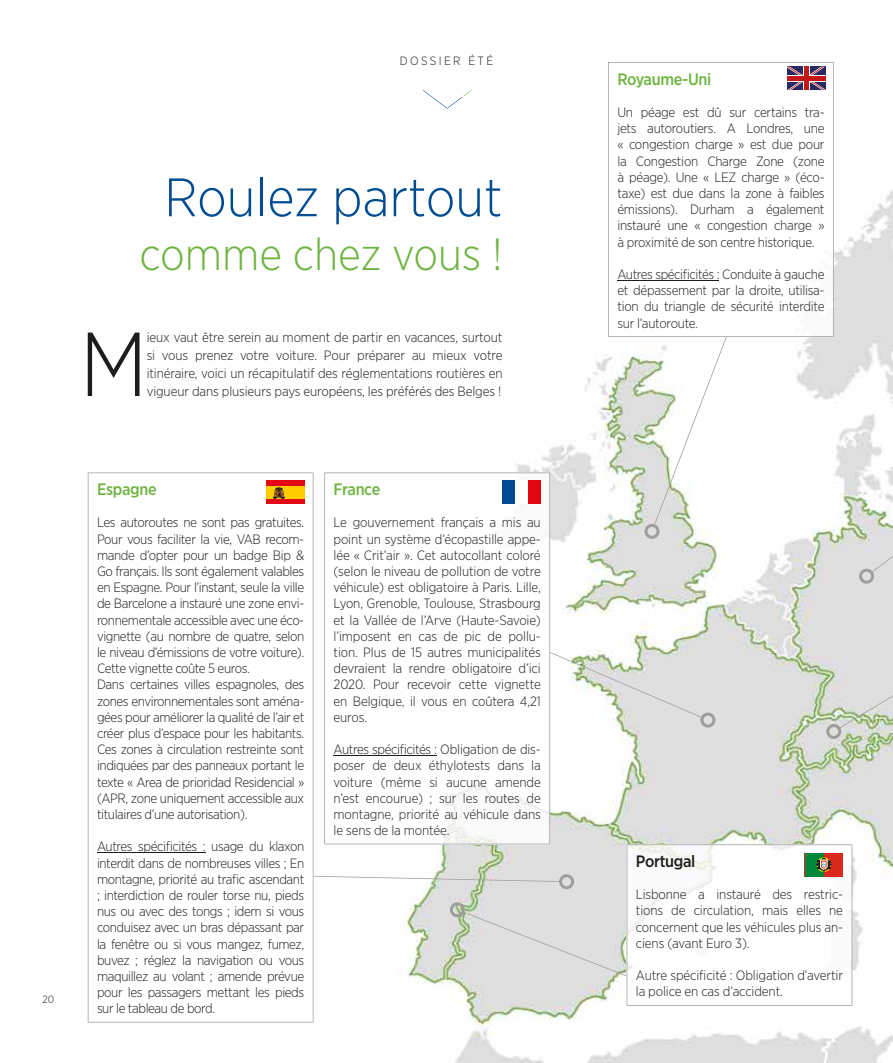
<style>
.page{position:relative;width:893px;height:1063px;background:#fff}
.page>*{position:absolute;margin:0;border:0;box-sizing:border-box;transform-origin:0 0}
.t1{font:300 90.6px "Gotham Narrow";color:#1d1d1b}
.t2{font:300 54px "Gotham Narrow";color:#004c91}
.t3{font:300 45px "Gotham Narrow";color:#6eb441}
.t4{font:500 16.5px "Gotham Narrow";letter-spacing:-.02em;color:#6eb441}
.t5{font:500 16.5px "Gotham Narrow";letter-spacing:-.02em;color:#1d1d1b}
.t6{font:300 13.5px/16.2px "Gotham Narrow";letter-spacing:-.03em;color:#1d1d1b;text-align:justify}
.t7{font:300 13.5px/16.2px "Gotham Narrow";letter-spacing:-.01em;color:#1d1d1b}
.t8{font:300 12px "Gotham Narrow";letter-spacing:.2em;color:#1d1d1b}
.t9{font:300 10.5px "Gotham Narrow";color:#1d1d1b}
</style>
<div class="page">
<img style="left:87px;top:90px;width:806px;height:973px">
<svg style="left:423px;top:90px;width:48px;height:19px"></svg>
<svg style="left:324px;top:472px;width:226px;height:372px"></svg>
<svg style="left:88px;top:472px;width:225px;height:551px"></svg>
<svg style="left:608px;top:62px;width:226px;height:275px"></svg>
<div style="left:503px;top:481px;width:12px;height:23px;background:#004994"></div>
<div style="left:515px;top:481px;width:13px;height:23px;background:#fff"></div>
<div style="left:528px;top:481px;width:13px;height:23px;background:#e30613"></div>
<div style="left:266px;top:481px;width:38px;height:23px;background:#e30613"></div>
<div style="left:266px;top:486px;width:38px;height:13px;background:#fc0"></div>
<svg style="left:274px;top:487px;width:11px;height:12px"></svg>
<svg style="left:787px;top:67px;width:38px;height:23px"></svg>
<svg style="left:803px;top:67px;width:6px;height:23px"></svg>
<div style="left:787px;top:75px;width:38px;height:6px;background:#fff"></div>
<div style="left:787px;top:76px;width:38px;height:5px;background:#c41718"></div>
<hr style="left:804px;top:67px;width:4px;height:23px;background:#c41718">
<svg style="left:644px;top:337px;width:83px;height:202px"></svg>
<svg style="left:826px;top:434px;width:67px;height:305px"></svg>
<svg style="left:550px;top:652px;width:165px;height:76px"></svg>
<svg style="left:314px;top:844px;width:538px;height:162px"></svg>
<p class="t8" style="left:400px;top:53px;width:95px">DOSSIER ÉTÉ</p>
<h2 class="t2" style="left:164px;top:164px;width:340px">Roulez partout</h2>
<h3 class="t3" style="left:139px;top:227px;width:365px">comme chez vous !</h3>
<h1 class="t1" style="left:80px;top:309px;width:69px">M</h1>
<p class="t6" style="left:147px;top:328px;width:357px;line-height:18px">ieux vaut être serein au moment de partir en vacances, surtout si vous prenez votre voiture. Pour préparer au mieux votre itinéraire, voici un récapitulatif des réglementations routières en vigueur dans plusieurs pays européens, les préférés des Belges !</p>
<p class="t9" style="left:43px;top:993px;width:13px">20</p>
<p class="t4" style="left:97px;top:479px;width:61px">Espagne</p>
<p class="t6" style="left:97px;top:514px;width:209px;text-align:left">Les autoroutes ne sont pas gratuites.<br>Pour vous faciliter la vie, VAB recom&shy;mande d’opter pour un badge Bip &amp; Go français. Ils sont également valables en Espagne. Pour l’instant, seule la ville de Barcelone a instauré une zone envi&shy;ronnementale accessible avec une éco&shy;vignette (au nombre de quatre, selon le niveau d’émissions de votre voiture).<br>Cette vignette coûte 5 euros.<br>Dans certaines villes espagnoles, des zones environnementales sont aména&shy;gées pour améliorer la qualité de l’air et créer plus d’espace pour les habitants.<br>Ces zones à circulation restreinte sont indiquées par des panneaux portant le texte « Area de prioridad Residencial » (APR, zone uniquement accessible aux titulaires d’une autorisation).</p>
<p class="t6" style="left:97px;top:838px;width:209px">Autres spécificités : usage du klaxon interdit dans de nombreuses villes ; En montagne, priorité au trafic ascendant ; interdiction de rouler torse nu, pieds nus ou avec des tongs ; idem si vous conduisez avec un bras dépassant par la fenêtre ou si vous mangez, fumez, buvez ; réglez la navigation ou vous maquillez au volant ; amende prévue pour les passagers mettant les pieds sur le tableau de bord.</p>
<p class="t4" style="left:334px;top:479px;width:48px">France</p>
<p class="t6" style="left:334px;top:514px;width:209px">Le gouvernement français a mis au point un système d’écopastille appe&shy;lée « Crit’air ». Cet autocollant coloré (selon le niveau de pollution de votre véhicule) est obligatoire à Paris. Lille, Lyon, Grenoble, Toulouse, Strasbourg et la Vallée de l’Arve (Haute-Savoie) l’imposent en cas de pic de pollu&shy;tion. Plus de 15 autres municipalités devraient la rendre obligatoire d’ici 2020. Pour recevoir cette vignette en Belgique, il vous en coûtera 4,21 euros.</p>
<p class="t6" style="left:334px;top:741px;width:209px">Autres spécificités : Obligation de dis&shy;poser de deux éthylotests dans la voiture (même si aucune amende n’est encourue) ; sur les routes de montagne, priorité au véhicule dans le sens de la montée.</p>
<p class="t4" style="left:617px;top:68px;width:96px">Royaume-Uni</p>
<p class="t6" style="left:617px;top:104px;width:209px">Un péage est dû sur certains tra&shy;jets autoroutiers. A Londres, une « congestion charge » est due pour la Congestion Charge Zone (zone à péage). Une « LEZ charge » (éco&shy;taxe) est due dans la zone à faibles émissions). Durham a également instauré une « congestion charge » à proximité de son centre historique.</p>
<p class="t6" style="left:617px;top:266px;width:209px">Autres spécificités : Conduite à gauche et dépassement par la droite, utilisa&shy;tion du triangle de sécurité interdite sur l’autoroute.</p>
<p class="t5" style="left:636px;top:851px;width:61px">Portugal</p>
<p class="t6" style="left:636px;top:886px;width:209px">Lisbonne a instauré des restric&shy;tions de circulation, mais elles ne concernent que les véhicules plus an&shy;ciens (avant Euro 3).</p>
<p class="t7" style="left:636px;top:967px;width:209px">Autre spécificité : Obligation d’avertir la police en cas d’accident.</p>
</div>
